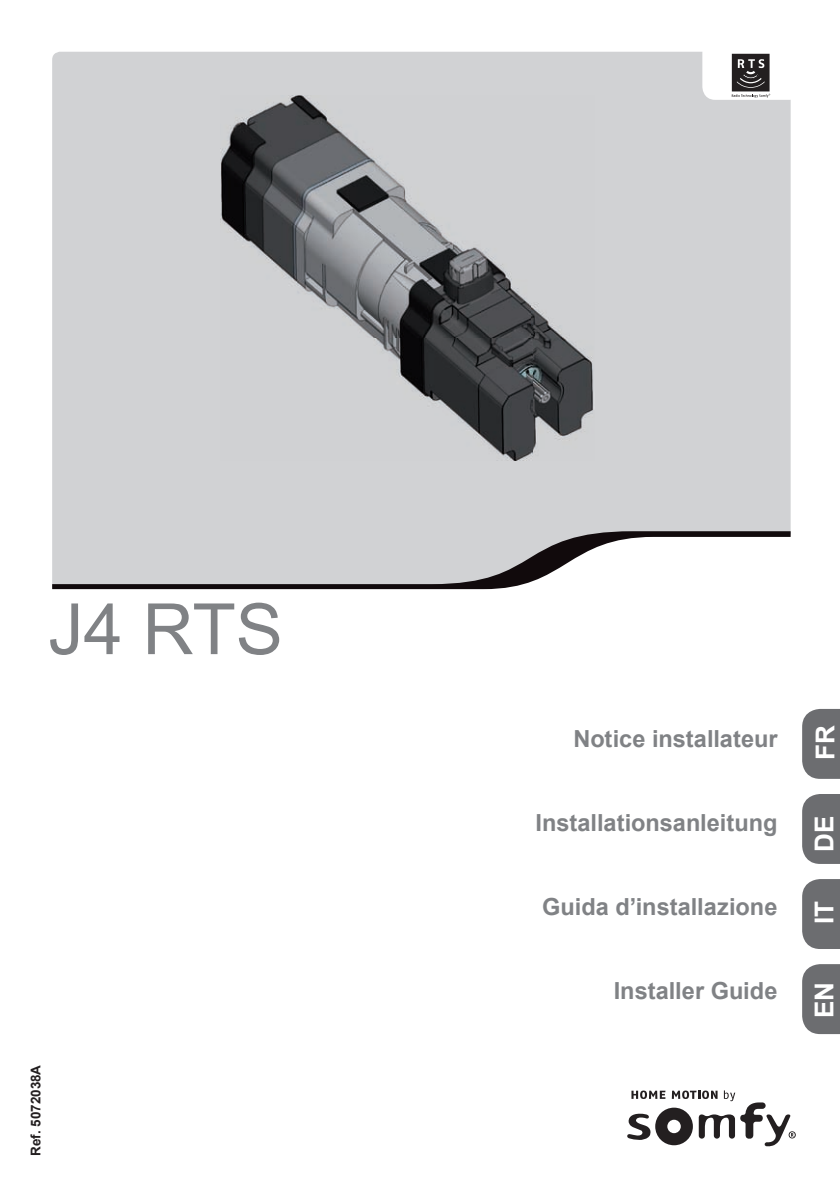
<style>
.page{position:relative;width:840px;height:1191px;background:#fff}
.page>*{position:absolute;margin:0;border:0;box-sizing:border-box;transform-origin:0 0}
.t1{font:70.8px "Arial";color:#808285}
.t2{font:700 26px "Arial";color:#fff}
.t3{font:700 23.6px "Arial";color:#808285}
.t4{font:700 13.4px "Arial";color:#231f20}
</style>
<div class="page">
<div style="left:52px;top:52px;width:738px;height:567px;background:#d1d2d4;border-radius:8px"></div>
<svg style="left:52px;top:534px;width:787px;height:613px"></svg>
<svg style="left:52px;top:531px;width:738px;height:58px"></svg>
<svg style="left:626px;top:1090px;width:169px;height:56px"></svg>
<img style="left:220px;top:95px;width:373px;height:366px">
<svg style="left:702px;top:52px;width:88px;height:48px;background:#bbb9ba"></svg>
<svg style="left:801px;top:709px;width:38px;height:70px;background:#77787b"></svg>
<svg style="left:801px;top:794px;width:38px;height:70px;background:#77787b"></svg>
<svg style="left:801px;top:964px;width:38px;height:70px;background:#77787b"></svg>
<svg style="left:801px;top:879px;width:38px;height:70px;background:#77787b"></svg>
<h1 class="t1" style="left:48px;top:583px;width:236px">J4 RTS</h1>
<p class="t4" style="left:27px;top:1156px;width:93px;rotate:-90deg">Ref. 5072038A</p>
<p class="t3" style="left:573px;top:723px;width:205px">notice installateur</p>
<p class="t2" style="left:807px;top:760px;width:36px;rotate:-90deg">FR</p>
<p class="t3" style="left:535px;top:807px;width:243px">Installationsanleitung</p>
<p class="t2" style="left:806px;top:852px;width:38px;rotate:-90deg">DE</p>
<p class="t3" style="left:542px;top:891px;width:236px">guida d’installazione</p>
<p class="t2" style="left:806px;top:924px;width:25px;rotate:-90deg">It</p>
<p class="t3" style="left:613px;top:975px;width:165px">Installer guide</p>
<p class="t2" style="left:806px;top:1018px;width:38px;rotate:-90deg">En</p>
</div>
